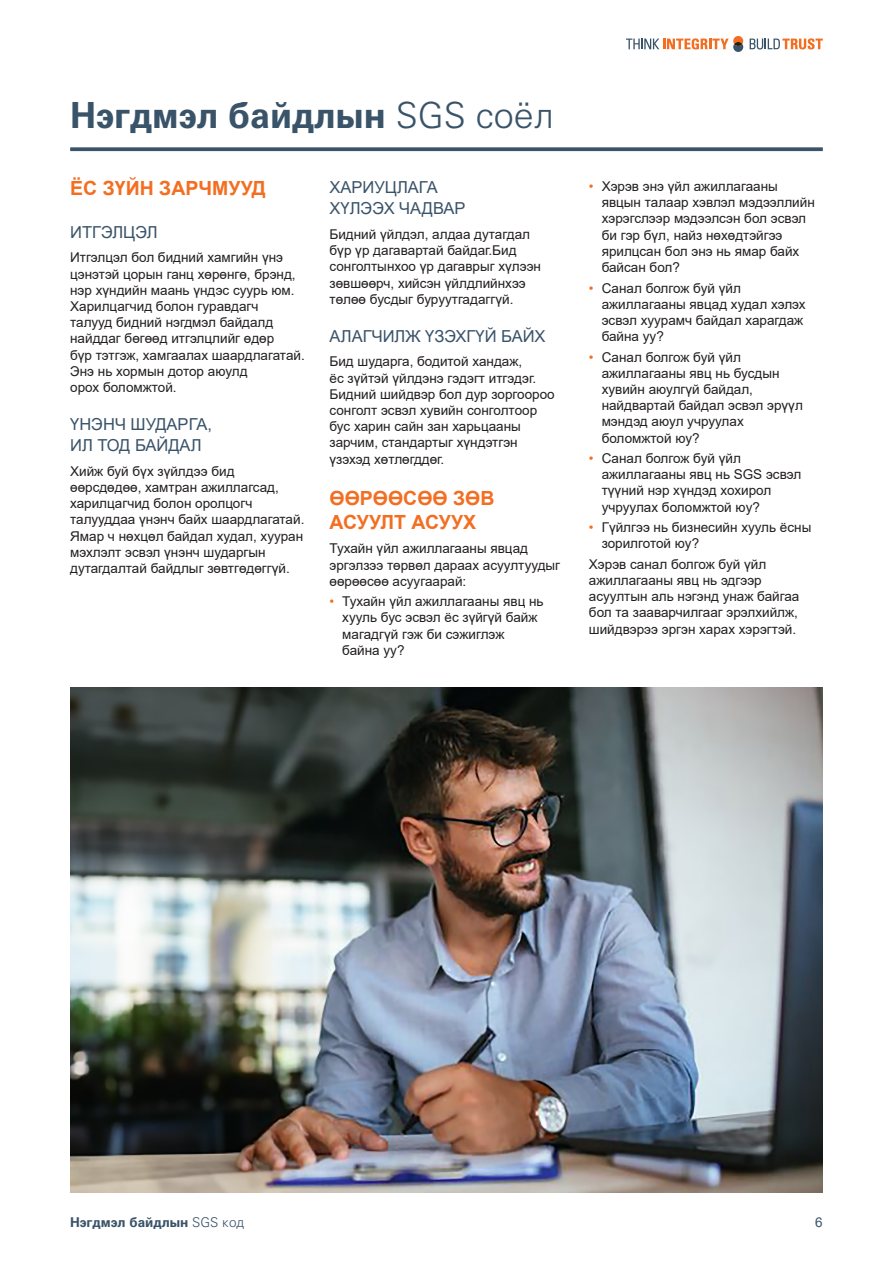
<style>
.page{position:relative;width:893px;height:1263px;background:#fff}
.page>*{position:absolute;margin:0;border:0;box-sizing:border-box;transform-origin:0 0}
.t1{font:700 36px "Univers LTCYR 65";color:#395369}
.First_Subheading{font:700 19.5px/24px "Arial";color:#f36e21}
.Second_Subheading{font:16.5px/21px "Arial";color:#395369}
.Body_Text{font:13.5px/16.2px "Arial";color:#231f20}
.t2{font:700 13.5px "Univers LTCYR 65";color:#395369}
.Body_Text-2{font:13.5px "Arial";color:#395369}
.s1{font-family:"Univers LTCYR 45";font-weight:300}
.s2{color:#f36e21}
</style>
<div class="page">
<svg style="left:70px;top:147px;width:753px;height:4px;background:#4a6175"></svg>
<img style="left:70px;top:687px;width:753px;height:506px">
<svg style="left:750px;top:38px;width:73px;height:11px"></svg>
<svg style="left:626px;top:36px;width:117px;height:16px"></svg>
<p class="t1" style="left:70px;top:90px;width:485px">Нэгдмэл байдлын <span class="s1">SGS соёл</span></p>
<p class="First_Subheading" style="left:70px;top:177px;width:197px">ЁС ЗҮЙН ЗАРЧМУУД</p>
<p class="Second_Subheading" style="left:70px;top:221px;width:89px">ИТГЭЛЦЭЛ</p>
<p class="Body_Text" style="left:70px;top:249px;width:236px">Итгэлцэл бол бидний хамгийн үнэ цэнэтэй цорын ганц хөрөнгө, брэнд, нэр хүндийн маань үндэс суурь юм.<br>Харилцагчид болон гуравдагч<br>талууд бидний нэгдмэл байдалд найддаг бөгөөд итгэлцлийг өдөр<br>бүр тэтгэж, хамгаалах шаардлагатай.<br>Энэ нь хормын дотор аюулд<br>орох боломжтой.</p>
<p class="Second_Subheading" style="left:70px;top:414px;width:143px">ҮНЭНЧ ШУДАРГА,<br>ИЛ ТОД БАЙДАЛ</p>
<p class="Body_Text" style="left:70px;top:463px;width:236px">Хийж буй бүх зүйлдээ бид өөрсдөдөө, хамтран ажиллагсад, харилцагчид болон оролцогч талууддаа үнэнч байх шаардлагатай.<br>Ямар ч нөхцөл байдал худал, хууран мэхлэлт эсвэл үнэнч шударгын дутагдалтай байдлыг зөвтгөдөггүй.</p>
<p class="Second_Subheading" style="left:330px;top:177px;width:137px">ХАРИУЦЛАГА<br>ХҮЛЭЭХ ЧАДВАР</p>
<p class="Body_Text" style="left:330px;top:226px;width:213px">Бидний үйлдэл, алдаа дутагдал бүр үр дагавартай байдаг.Бид сонголтынхоо үр дагаврыг хүлээн зөвшөөрч, хийсэн үйлдлийнхээ төлөө бусдыг буруутгадаггүй.</p>
<p class="Second_Subheading" style="left:330px;top:325px;width:217px">АЛАГЧИЛЖ ҮЗЭХГҮЙ БАЙХ</p>
<p class="Body_Text" style="left:330px;top:353px;width:227px">Бид шударга, бодитой хандаж,<br>ёс зүйтэй үйлдэнэ гэдэгт итгэдэг.<br>Бидний шийдвэр бол дур зоргоороо сонголт эсвэл хувийн сонголтоор бус харин сайн зан харьцааны зарчим, стандартыг хүндэтгэн үзэхэд хөтлөгддөг.</p>
<p class="First_Subheading" style="left:330px;top:486px;width:166px">ӨӨРӨӨСӨӨ ЗӨВ<br>АСУУЛТ АСУУХ</p>
<p class="Body_Text" style="left:330px;top:540px;width:232px">Тухайн үйл ажиллагааны явцад эргэлзээ төрвөл дараах асуултуудыг өөрөөсөө асуугаарай:</p>
<p class="Body_Text" style="left:342px;top:593px;width:203px;text-indent:-13px"><span class="s2">•</span> Тухайн үйл ажиллагааны явц нь хууль бус эсвэл ёс зүйгүй байж магадгүй гэж би сэжиглэж байна уу?</p>
<p class="Body_Text" style="left:602px;top:178px;width:215px;text-indent:-13px"><span class="s2">•</span> Хэрэв энэ үйл ажиллагааны явцын талаар хэвлэл мэдээллийн хэрэгслээр мэдээлсэн бол эсвэл би гэр бүл, найз нөхөдтэйгээ ярилцсан бол энэ нь ямар байх байсан бол?</p>
<p class="Body_Text" style="left:602px;top:280px;width:206px;text-indent:-13px"><span class="s2">•</span> Санал болгож буй үйл ажиллагааны явцад худал хэлэх эсвэл хуурамч байдал харагдаж байна уу?</p>
<p class="Body_Text" style="left:602px;top:349px;width:203px;text-indent:-13px"><span class="s2">•</span> Санал болгож буй үйл ажиллагааны явц нь бусдын хувийн аюулгүй байдал, найдвартай байдал эсвэл эрүүл мэндэд аюул учруулах боломжтой юу?</p>
<p class="Body_Text" style="left:602px;top:450px;width:201px;text-indent:-13px"><span class="s2">•</span> Санал болгож буй үйл ажиллагааны явц нь SGS эсвэл түүний нэр хүндэд хохирол учруулах боломжтой юу?</p>
<p class="Body_Text" style="left:602px;top:519px;width:211px;text-indent:-13px"><span class="s2">•</span> Гүйлгээ нь бизнесийн хууль ёсны зорилготой юу?</p>
<p class="Body_Text" style="left:589px;top:556px;width:212px">Хэрэв санал болгож буй үйл ажиллагааны явц нь эдгээр асуултын аль нэгэнд унаж байгаа бол та зааварчилгааг эрэлхийлж, шийдвэрээ эргэн харах хэрэгтэй.</p>
<p class="t2" style="left:70px;top:1213px;width:175px">Нэгдмэл байдлын <span class="s1">SGS код</span></p>
<p class="Body_Text-2" style="left:815px;top:1213px;width:9px">6</p>
</div>
